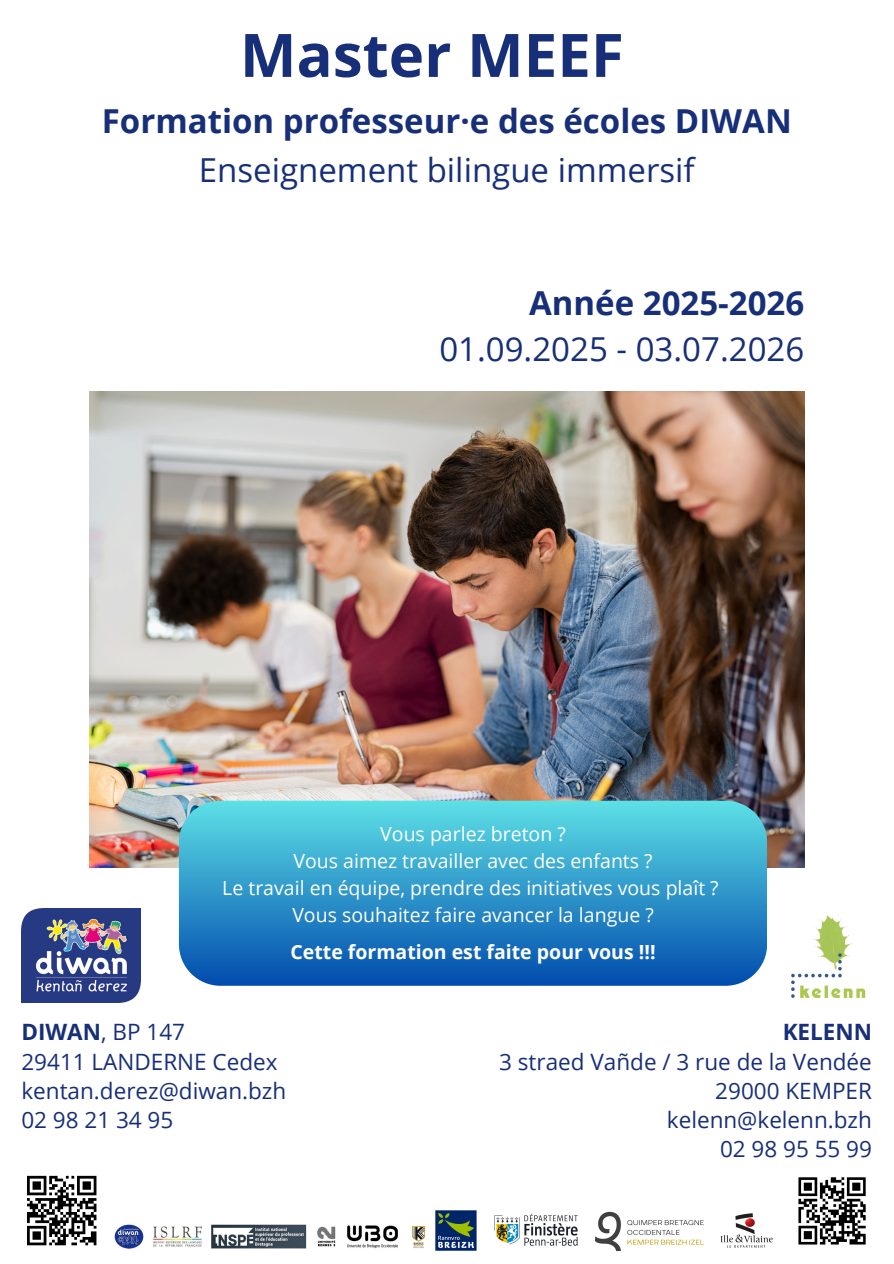
<style>
.page{position:relative;width:894px;height:1264px;background:#fff}
.page>*{position:absolute;margin:0;border:0;box-sizing:border-box;transform-origin:0 0}
.t1{font:700 60px "Open Sans";color:#172f78}
.t2{font:33px/46.2px "Open Sans";color:#172f78;text-align:right}
.t3{font:700 33px "Open Sans";color:#172f78}
.t4{font:22.5px/29.2px "Open Sans";color:#172f78}
.t5{font:19.5px "Open Sans";color:#fff}
.t6{font:700 19.5px "Open Sans";color:#fff}
.s1{font-weight:700}
</style>
<div class="page">
<img style="left:21px;top:908px;width:120px;height:94px">
<img style="left:791px;top:915px;width:75px;height:83px">
<img style="left:114px;top:1224px;width:312px;height:25px">
<img style="left:435px;top:1210px;width:41px;height:40px">
<img style="left:494px;top:1213px;width:84px;height:33px">
<img style="left:595px;top:1211px;width:108px;height:39px">
<img style="left:720px;top:1213px;width:53px;height:35px">
<img style="left:798px;top:1177px;width:68px;height:68px">
<img style="left:89px;top:391px;width:715px;height:476px">
<svg style="left:27px;top:1175px;width:69px;height:70px"></svg>
<svg style="left:179px;top:800px;width:587px;height:185px;background:#3196c9"></svg>
<h1 class="t1" style="left:240px;top:13px;width:385px">Master MEEF</h1>
<h3 class="t3" style="left:102px;top:98px;width:691px">Formation professeur·e des écoles DIWAN</h3>
<h2 class="t2" style="left:199px;top:146px;width:497px">Enseignement bilingue immersif</h2>
<p class="t2" style="left:439px;top:279px;width:366px"><span class="s1">Année 2025-2026<br></span>01.09.2025 - 03.07.2026</p>
<p class="t5" style="left:380px;top:819px;width:187px">Vous parlez breton ?</p>
<p class="t5" style="left:293px;top:846px;width:360px">Vous aimez travailler avec des enfants ?</p>
<p class="t5" style="left:222px;top:873px;width:497px">Le travail en équipe, prendre des initiatives vous plaît ?</p>
<p class="t5" style="left:292px;top:900px;width:363px">Vous souhaitez faire avancer la langue ?</p>
<p class="t6" style="left:290px;top:938px;width:366px">Cette formation est faite pour vous !!!</p>
<h3 class="t4" style="left:21px;top:1016px;width:266px"><span class="s1">DIWAN</span>, BP 147<br>29411 LANDERNE Cedex kentan.derez@diwan.bzh<br>02 98 21 34 95</h3>
<p class="t4" style="left:499px;top:1016px;width:374px;text-align:right"><span class="s1">KELENN<br></span>3 straed Vañde / 3 rue de la Vendée<br>29000 KEMPER<br>kelenn@kelenn.bzh<br>02 98 95 55 99</p>
</div>
